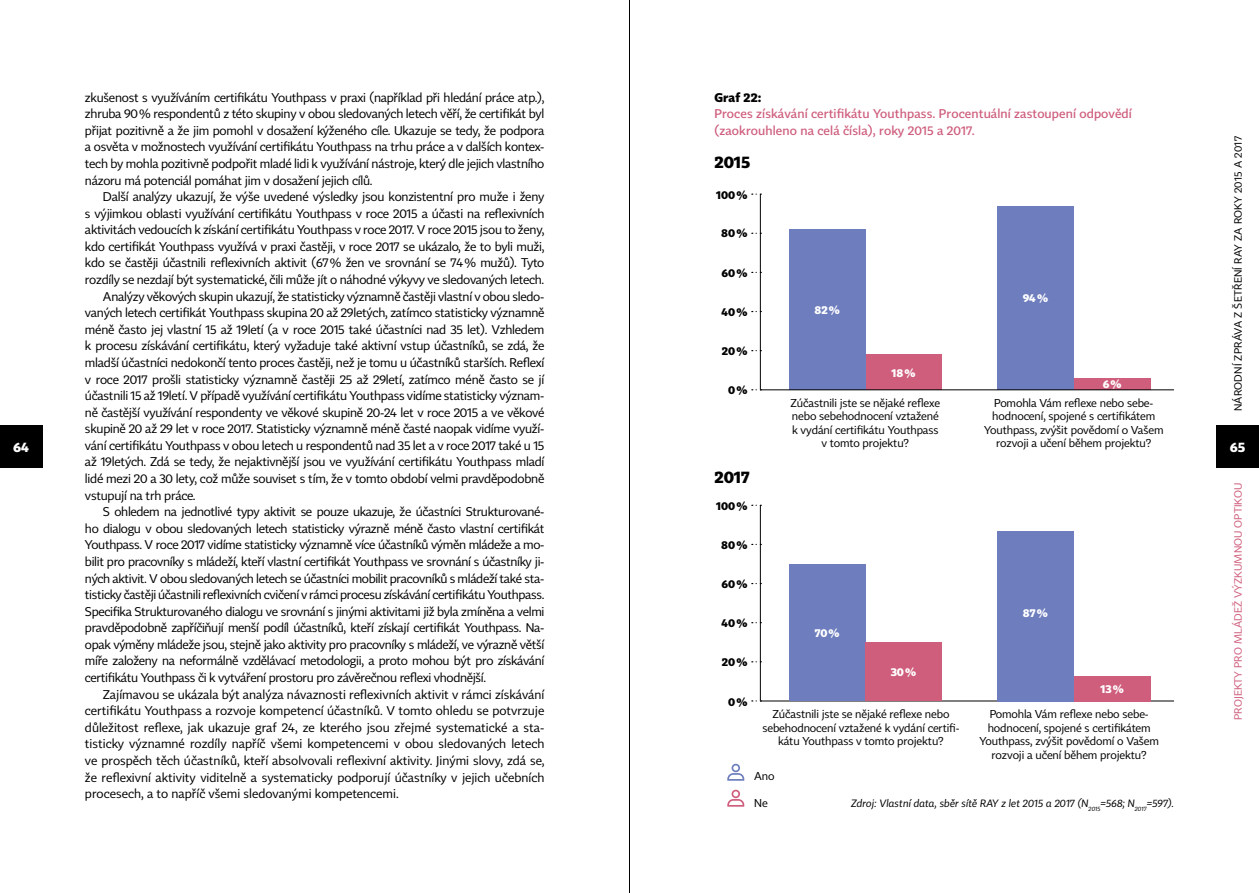
<style>
.page{position:relative;width:1259px;height:893px;background:#fff}
.page>*{position:absolute;margin:0;border:0;box-sizing:border-box;transform-origin:0 0}
.t1{font:700 16.5px "Tabac Sans";letter-spacing:-.01em;color:#000}
.t2{font:700 13.5px "Tabac Sans";color:#fff}
.t3{font:12.45px/16.6px "Tabac Sans";letter-spacing:-.02em;color:#000;text-align:justify}
.t4{font:12.45px "Tabac Sans";color:#000}
.t5{font:500 12.45px/16.6px "Tabac Sans";letter-spacing:.01em;color:#cf5e7d}
.t6{font:700 12.45px "Tabac Sans";color:#000}
.t7{font:11.25px/13.5px "Tabac Sans";letter-spacing:-.01em;color:#000;text-align:center}
.t8{font:700 11.25px "Tabac Sans";letter-spacing:-.01em;color:#000}
.t9{font:700 11.25px "Tabac Sans";letter-spacing:-.01em;color:#fff}
.t10{font:italic 10.5px "Tabac Sans";letter-spacing:.005em;color:#000}
.t11{font:10.5px "Tabac Sans";letter-spacing:.02em;color:#000}
.t12{font:10.5px "Tabac Sans";letter-spacing:.01em;color:#cf5e7d}
</style>
<div class="page">
<svg style="left:727px;top:764px;width:17px;height:17px"></svg>
<svg style="left:727px;top:790px;width:17px;height:17px"></svg>
<hr style="left:760px;top:505px;width:1px;height:196px;background:#000">
<hr style="left:760px;top:701px;width:414px;height:1px;background:#000">
<div style="left:789px;top:564px;width:76px;height:137px;background:#6d7dbd"></div>
<div style="left:865px;top:643px;width:77px;height:58px;background:#cf5e7d"></div>
<div style="left:997px;top:531px;width:76px;height:170px;background:#6d7dbd"></div>
<div style="left:1073px;top:676px;width:77px;height:25px;background:#cf5e7d"></div>
<hr style="left:760px;top:194px;width:1px;height:195px;background:#000">
<div style="left:865px;top:354px;width:77px;height:36px;background:#cf5e7d"></div>
<div style="left:789px;top:229px;width:76px;height:161px;background:#6d7dbd"></div>
<div style="left:997px;top:206px;width:76px;height:184px;background:#6d7dbd"></div>
<div style="left:1073px;top:378px;width:77px;height:12px;background:#cf5e7d"></div>
<hr style="left:760px;top:389px;width:414px;height:1px;background:#000">
<div style="left:1216px;top:425px;width:43px;height:43px;background:#000"></div>
<div style="left:0;top:425px;width:43px;height:43px;background:#000"></div>
<hr style="left:629px;top:0;width:1px;height:893px;background:#000">
<p class="t3" style="left:85px;top:89px;width:461px">zkušenost s využíváním certifikátu Youthpass v praxi (například při hledání práce atp.), zhruba 90% respondentů z této skupiny v obou sledovaných letech věří, že certifikát byl přijat pozitivně a že jim pomohl v dosažení kýženého cíle. Ukazuje se tedy, že podpora a osvěta v možnostech využívání certifikátu Youthpass na trhu práce a v dalších kontex&shy;tech by mohla pozitivně podpořit mladé lidi k využívání nástroje, který dle jejich vlastního názoru má potenciál pomáhat jim v dosažení jejich cílů.</p>
<p class="t3" style="left:103px;top:189px;width:443px">Další analýzy ukazují, že výše uvedené výsledky jsou konzistentní pro muže i ženy</p>
<p class="t3" style="left:85px;top:205px;width:461px">s výjimkou oblasti využívání certifikátu Youthpass v roce 2015 a účasti na reflexivních</p>
<p class="t3" style="left:85px;top:222px;width:461px">aktivitách vedoucích k získání certifikátu Youthpass v roce 2017. V roce 2015 jsou to ženy,</p>
<p class="t3" style="left:85px;top:238px;width:461px">kdo certifikát Youthpass využívá v praxi častěji, v roce 2017 se ukázalo, že to byli muži,</p>
<p class="t3" style="left:85px;top:255px;width:461px">kdo se častěji účastnili reflexivních aktivit (67% žen ve srovnání se 74% mužů). Tyto</p>
<p class="t3" style="left:85px;top:271px;width:461px">rozdíly se nezdají být systematické, čili může jít o náhodné výkyvy ve sledovaných letech.</p>
<p class="t3" style="left:103px;top:288px;width:443px">Analýzy věkových skupin ukazují, že statisticky významně častěji vlastní v obou sledo-</p>
<p class="t3" style="left:85px;top:305px;width:461px">vaných letech certifikát Youthpass skupina 20 až 29letých, zatímco statisticky významně</p>
<p class="t3" style="left:85px;top:321px;width:461px">méně často jej vlastní 15 až 19letí (a v roce 2015 také účastníci nad 35 let). Vzhledem</p>
<p class="t3" style="left:85px;top:338px;width:461px">k procesu získávání certifikátu, který vyžaduje také aktivní vstup účastníků, se zdá, že</p>
<p class="t3" style="left:85px;top:354px;width:461px">mladší účastníci nedokončí tento proces častěji, než je tomu u účastníků starších. Reflexí</p>
<p class="t3" style="left:85px;top:371px;width:461px">v roce 2017 prošli statisticky významně častěji 25 až 29letí, zatímco méně často se jí</p>
<p class="t3" style="left:85px;top:388px;width:461px">účastnili 15 až 19letí. V případě využívání certifikátu Youthpass vidíme statisticky význam-</p>
<p class="t3" style="left:85px;top:404px;width:461px">ně častější využívání respondenty ve věkové skupině 20-24 let v roce 2015 a ve věkové</p>
<p class="t3" style="left:85px;top:421px;width:461px">skupině 20 až 29 let v roce 2017. Statisticky významně méně časté naopak vidíme využí-</p>
<p class="t3" style="left:85px;top:437px;width:461px">vání certifikátu Youthpass v obou letech u respondentů nad 35 let a v roce 2017 také u 15</p>
<p class="t3" style="left:85px;top:454px;width:461px">až 19letých. Zdá se tedy, že nejaktivnější jsou ve využívání certifikátu Youthpass mladí</p>
<p class="t3" style="left:85px;top:470px;width:461px">lidé mezi 20 a 30 lety, což může souviset s tím, že v tomto období velmi pravděpodobně</p>
<p class="t3" style="left:85px;top:487px;width:112px">vstupují na trh práce.</p>
<p class="t3" style="left:103px;top:504px;width:443px">S ohledem na jednotlivé typy aktivit se pouze ukazuje, že účastníci Strukturované-</p>
<p class="t3" style="left:85px;top:520px;width:461px">ho dialogu v obou sledovaných letech statisticky výrazně méně často vlastní certifikát</p>
<p class="t3" style="left:85px;top:537px;width:461px">Youthpass. V roce 2017 vidíme statisticky významně více účastníků výměn mládeže a mo-</p>
<p class="t3" style="left:85px;top:553px;width:461px">bilit pro pracovníky s mládeží, kteří vlastní certifikát Youthpass ve srovnání s účastníky ji-</p>
<p class="t3" style="left:85px;top:570px;width:461px">ných aktivit. V obou sledovaných letech se účastníci mobilit pracovníků s mládeží také sta-</p>
<p class="t3" style="left:85px;top:587px;width:461px">tisticky častěji účastnili reflexivních cvičení v rámci procesu získávání certifikátu Youthpass.</p>
<p class="t3" style="left:85px;top:603px;width:461px">Specifika Strukturovaného dialogu ve srovnání s jinými aktivitami již byla zmíněna a velmi</p>
<p class="t3" style="left:85px;top:620px;width:461px">pravděpodobně zapříčiňují menší podíl účastníků, kteří získají certifikát Youthpass. Na-</p>
<p class="t3" style="left:85px;top:636px;width:461px">opak výměny mládeže jsou, stejně jako aktivity pro pracovníky s mládeží, ve výrazně větší</p>
<p class="t3" style="left:85px;top:653px;width:461px">míře založeny na neformálně vzdělávací metodologii, a proto mohou být pro získávání</p>
<p class="t3" style="left:85px;top:669px;width:403px">certifikátu Youthpass či k vytváření prostoru pro závěrečnou reflexi vhodnější.</p>
<p class="t4" style="left:103px;top:687px;width:443px">Zajímavou se ukázala být analýza návaznosti reflexivních aktivit v rámci získávání</p>
<p class="t4" style="left:85px;top:703px;width:461px">certifikátu Youthpass a rozvoje kompetencí účastníků. V tomto ohledu se potvrzuje</p>
<p class="t4" style="left:85px;top:720px;width:461px">důležitost reflexe, jak ukazuje graf 24, ze kterého jsou zřejmé systematické a sta-</p>
<p class="t4" style="left:85px;top:736px;width:461px">tisticky významné rozdíly napříč všemi kompetencemi v obou sledovaných letech</p>
<p class="t4" style="left:85px;top:753px;width:461px">ve prospěch těch účastníků, kteří absolvovali reflexivní aktivity. Jinými slovy, zdá se,</p>
<p class="t4" style="left:85px;top:770px;width:461px">že reflexivní aktivity viditelně a systematicky podporují účastníky v jejich učebních</p>
<p class="t4" style="left:85px;top:786px;width:315px">procesech, a to napříč všemi sledovanými kompetencemi.</p>
<p class="t6" style="left:714px;top:89px;width:48px">Graf 22:</p>
<p class="t5" style="left:714px;top:106px;width:419px">Proces získávání certifikátu Youthpass. Procentuální zastoupení odpovědí (zaokrouhleno na celá čísla), roky 2015 a 2017.</p>
<p class="t11" style="left:1231px;top:411px;width:277px;rotate:-90deg">Národní zpráva z šetření RAY za roky 2015 a 2017</p>
<h1 class="t1" style="left:714px;top:152px;width:37px">2015</h1>
<p class="t8" style="left:716px;top:188px;width:33px">100%</p>
<p class="t8" style="left:721px;top:226px;width:28px">80%</p>
<p class="t8" style="left:721px;top:266px;width:27px">60%</p>
<p class="t9" style="left:1022px;top:291px;width:27px">94%</p>
<p class="t9" style="left:814px;top:303px;width:27px">82%</p>
<p class="t8" style="left:721px;top:305px;width:27px">40%</p>
<p class="t8" style="left:722px;top:344px;width:27px">20%</p>
<p class="t9" style="left:891px;top:365px;width:26px">18%</p>
<p class="t9" style="left:1102px;top:377px;width:20px">6%</p>
<p class="t8" style="left:728px;top:383px;width:21px">0%</p>
<p class="t7" style="left:790px;top:396px;width:151px">Zúčastnili jste se nějaké reflexe nebo sebehodnocení vztažené k vydání certifikátu Youthpass v tomto projektu?</p>
<p class="t7" style="left:984px;top:396px;width:181px">Pomohla Vám reflexe nebo sebe&shy;hodnocení, spojené s certifikátem Youthpass, zvýšit povědomí o Vašem rozvoji a učení během projektu?</p>
<p class="t2" style="left:13px;top:439px;width:17px">64</p>
<p class="t2" style="left:1229px;top:439px;width:17px">65</p>
<h1 class="t1" style="left:714px;top:467px;width:36px">2017</h1>
<p class="t12" style="left:1231px;top:720px;width:238px;rotate:-90deg">Projekty pro mládež výzkumnou optikou</p>
<p class="t8" style="left:716px;top:499px;width:33px">100%</p>
<p class="t8" style="left:721px;top:537px;width:28px">80%</p>
<p class="t8" style="left:721px;top:577px;width:27px">60%</p>
<p class="t9" style="left:1023px;top:606px;width:26px">87%</p>
<p class="t8" style="left:721px;top:616px;width:27px">40%</p>
<p class="t9" style="left:814px;top:626px;width:26px">70%</p>
<p class="t8" style="left:722px;top:655px;width:27px">20%</p>
<p class="t9" style="left:890px;top:665px;width:27px">30%</p>
<p class="t9" style="left:1100px;top:682px;width:25px">13%</p>
<p class="t8" style="left:728px;top:694px;width:21px">0%</p>
<p class="t7" style="left:979px;top:708px;width:181px">Pomohla Vám reflexe nebo sebe&shy;hodnocení, spojené s certifikátem Youthpass, zvýšit povědomí o Vašem rozvoji a učení během projektu?</p>
<p class="t7" style="left:762px;top:708px;width:199px">Zúčastnili jste se nějaké reflexe nebo sebehodnocení vztažené k vydání certifi&shy;kátu Youthpass v tomto projektu?</p>
<p class="t7" style="left:754px;top:770px;width:22px">Ano</p>
<p class="t7" style="left:754px;top:796px;width:15px">Ne</p>
<p class="t10" style="left:851px;top:797px;width:324px">Zdroj: Vlastní data, sběr sítě RAY z let 2015 a 2017 (N<sub>2015</sub>=568; N<sub>2017</sub>=597).</p>
</div>
